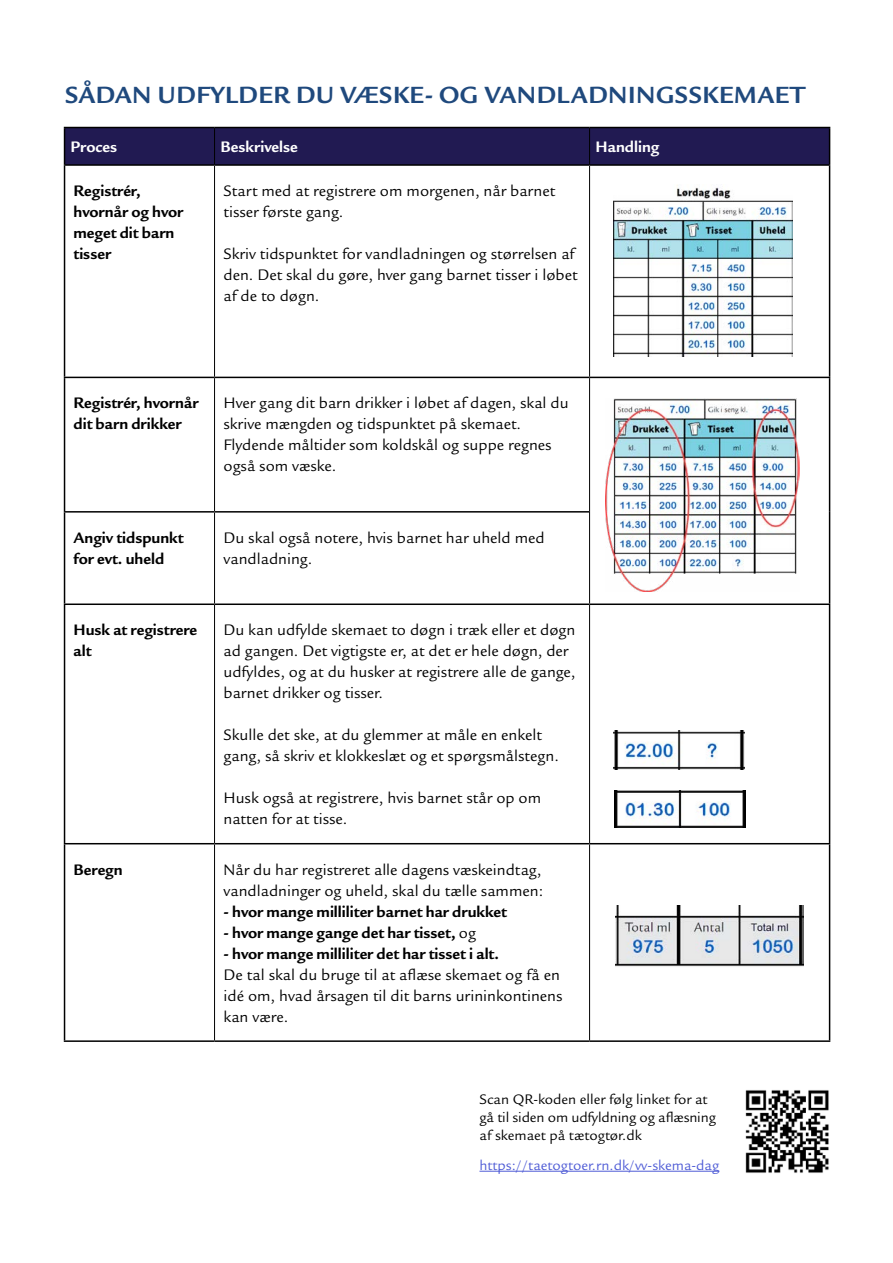
<style>
.page{position:relative;width:893px;height:1263px;background:#fff}
.page>*{position:absolute;margin:0;border:0;box-sizing:border-box;transform-origin:0 0}
.Tabel_Overskrift_-_P{font:700 25.5px "Legacy Sans ITC Std";letter-spacing:.02em;color:#1f497d}
.Tabel_brødtekst_-_P{font:16.5px/21px "Legacy Sans ITC Std";color:#000}
.Tabel_mellemrubrik_-_P{font:700 16.5px/21px "Legacy Sans ITC Std";color:#000}
.Tabel_brødtekst_-_P-2{font:700 16.5px "Legacy Sans ITC Std";color:#000}
.Tabel_brødtekst_-_P-3{font:700 16.5px "Legacy Sans ITC Std";color:#fff}
.Brødtekst_10_-_P{font:15px/18px "Legacy Sans ITC Std";color:#000}
.Brødtekst_10_-_P-2{font:15px "Legacy Sans ITC Std";color:#4f5cd6}
.s1{font-weight:400}
</style>
<div class="page">
<div style="left:65px;top:128px;width:764px;height:36px;background:#211a52"></div>
<hr style="left:64px;top:128px;width:1px;height:36px;background:#000">
<hr style="left:829px;top:128px;width:1px;height:36px;background:#000">
<hr style="left:64px;top:166px;width:1px;height:211px;background:#000">
<hr style="left:829px;top:166px;width:1px;height:211px;background:#000">
<hr style="left:64px;top:378px;width:1px;height:133px;background:#000">
<hr style="left:829px;top:378px;width:1px;height:134px;background:#000">
<hr style="left:829px;top:512px;width:1px;height:91px;background:#000">
<hr style="left:64px;top:513px;width:1px;height:90px;background:#000">
<hr style="left:64px;top:605px;width:1px;height:238px;background:#000">
<hr style="left:829px;top:605px;width:1px;height:238px;background:#000">
<hr style="left:64px;top:844px;width:1px;height:196px;background:#000">
<hr style="left:829px;top:844px;width:1px;height:196px;background:#000">
<hr style="left:214px;top:128px;width:1px;height:36px;background:#000">
<hr style="left:589px;top:128px;width:1px;height:36px;background:#000">
<hr style="left:214px;top:166px;width:1px;height:211px;background:#000">
<hr style="left:589px;top:166px;width:1px;height:211px;background:#000">
<hr style="left:214px;top:378px;width:1px;height:133px;background:#000">
<hr style="left:589px;top:378px;width:1px;height:134px;background:#000">
<hr style="left:214px;top:513px;width:1px;height:90px;background:#000">
<hr style="left:589px;top:512px;width:1px;height:91px;background:#000">
<hr style="left:214px;top:605px;width:1px;height:238px;background:#000">
<hr style="left:589px;top:605px;width:1px;height:238px;background:#000">
<hr style="left:214px;top:844px;width:1px;height:196px;background:#000">
<hr style="left:589px;top:844px;width:1px;height:196px;background:#000">
<hr style="left:64px;top:164px;width:151px;height:2px;background:#000">
<hr style="left:215px;top:164px;width:375px;height:2px;background:#000">
<hr style="left:590px;top:164px;width:240px;height:2px;background:#000">
<hr style="left:64px;top:377px;width:151px;height:1px;background:#000">
<hr style="left:215px;top:377px;width:375px;height:1px;background:#000">
<hr style="left:590px;top:377px;width:240px;height:1px;background:#000">
<hr style="left:64px;top:511px;width:151px;height:2px;background:#000">
<hr style="left:215px;top:511px;width:374px;height:2px;background:#000">
<hr style="left:64px;top:603px;width:151px;height:2px;background:#000">
<hr style="left:215px;top:603px;width:375px;height:2px;background:#000">
<hr style="left:590px;top:603px;width:240px;height:2px;background:#000">
<hr style="left:64px;top:843px;width:151px;height:1px;background:#000">
<hr style="left:215px;top:843px;width:375px;height:1px;background:#000">
<hr style="left:590px;top:843px;width:240px;height:1px;background:#000">
<hr style="left:64px;top:1040px;width:151px;height:2px;background:#000">
<hr style="left:215px;top:1040px;width:375px;height:2px;background:#000">
<hr style="left:590px;top:1040px;width:240px;height:2px;background:#000">
<hr style="left:64px;top:127px;width:151px;height:1px;background:#000">
<hr style="left:215px;top:127px;width:375px;height:1px;background:#000">
<hr style="left:590px;top:127px;width:240px;height:1px;background:#000">
<img style="left:613px;top:185px;width:179px;height:172px">
<img style="left:605px;top:399px;width:194px;height:193px">
<img style="left:614px;top:730px;width:131px;height:39px">
<img style="left:615px;top:790px;width:130px;height:38px">
<img style="left:615px;top:906px;width:189px;height:61px">
<img style="left:745px;top:1090px;width:84px;height:83px">
<hr style="left:479px;top:1171px;width:240px;height:1px;background:#4f5cd6">
<p class="Tabel_Overskrift_-_P" style="left:65px;top:80px;width:742px">SÅDAN UDFYLDER DU VÆSKE- OG VANDLADNINGSSKEMAET</p>
<p class="Tabel_brødtekst_-_P-3" style="left:71px;top:137px;width:48px">Proces</p>
<p class="Tabel_brødtekst_-_P-3" style="left:221px;top:137px;width:79px">Beskrivelse</p>
<p class="Tabel_brødtekst_-_P-3" style="left:596px;top:137px;width:65px">Handling</p>
<p class="Tabel_mellemrubrik_-_P" style="left:74px;top:180px;width:69px">Registrér,</p>
<p class="Tabel_mellemrubrik_-_P" style="left:74px;top:201px;width:111px">hvornår og hvor meget dit barn tisser</p>
<p class="Tabel_brødtekst_-_P" style="left:224px;top:180px;width:333px">Start med at registrere om morgenen, når barnet tisser første gang.</p>
<p class="Tabel_brødtekst_-_P" style="left:224px;top:243px;width:355px">Skriv tidspunktet for vandladningen og størrelsen af den. Det skal du gøre, hver gang barnet tisser i løbet af de to døgn.</p>
<p class="Tabel_mellemrubrik_-_P" style="left:74px;top:393px;width:126px">Registrér, hvornår dit barn drikker</p>
<p class="Tabel_brødtekst_-_P" style="left:224px;top:393px;width:347px">Hver gang dit barn drikker i løbet af dagen, skal du skrive mængden og tidspunktet på skemaet.<br>Flydende måltider som koldskål og suppe regnes også som væske.</p>
<p class="Tabel_mellemrubrik_-_P" style="left:74px;top:527px;width:112px">Angiv tidspunkt for evt. uheld</p>
<p class="Tabel_brødtekst_-_P" style="left:224px;top:527px;width:323px">Du skal også notere, hvis barnet har uheld med vandladning.</p>
<p class="Tabel_mellemrubrik_-_P" style="left:74px;top:619px;width:125px">Husk at registrere alt</p>
<p class="Tabel_brødtekst_-_P" style="left:224px;top:620px;width:353px">Du kan udfylde skemaet to døgn i træk eller et døgn ad gangen. Det vigtigste er, at det er hele døgn, der udfyldes, og at du husker at registrere alle de gange, barnet drikker og tisser.</p>
<p class="Tabel_brødtekst_-_P" style="left:224px;top:725px;width:337px">Skulle det ske, at du glemmer at måle en enkelt gang, så skriv et klokkeslæt og et spørgsmålstegn.</p>
<p class="Tabel_brødtekst_-_P" style="left:224px;top:788px;width:319px">Husk også at registrere, hvis barnet står op om natten for at tisse.</p>
<p class="Tabel_mellemrubrik_-_P" style="left:74px;top:859px;width:51px">Beregn</p>
<p class="Tabel_brødtekst_-_P" style="left:224px;top:859px;width:321px">Når du har registreret alle dagens væskeindtag, vandladninger og uheld, skal du tælle sammen:</p>
<p class="Tabel_brødtekst_-_P-2" style="left:224px;top:902px;width:285px">- hvor mange milliliter barnet har drukket</p>
<p class="Tabel_brødtekst_-_P-2" style="left:224px;top:923px;width:254px">- hvor mange gange det har tisset, <span class="s1">og</span></p>
<p class="Tabel_brødtekst_-_P-2" style="left:224px;top:944px;width:277px">- hvor mange milliliter det har tisset i alt.</p>
<p class="Tabel_brødtekst_-_P" style="left:224px;top:964px;width:340px">De tal skal du bruge til at aflæse skemaet og få en idé om, hvad årsagen til dit barns urininkontinens kan være.</p>
<p class="Brødtekst_10_-_P" style="left:479px;top:1090px;width:238px">Scan QR-koden eller følg linket for at gå til siden om udfyldning og aflæsning af skemaet på tætogtør.dk</p>
<p class="Brødtekst_10_-_P-2" style="left:479px;top:1156px;width:241px">https://taetogtoer.rn.dk/vv-skema-dag</p>
</div>
